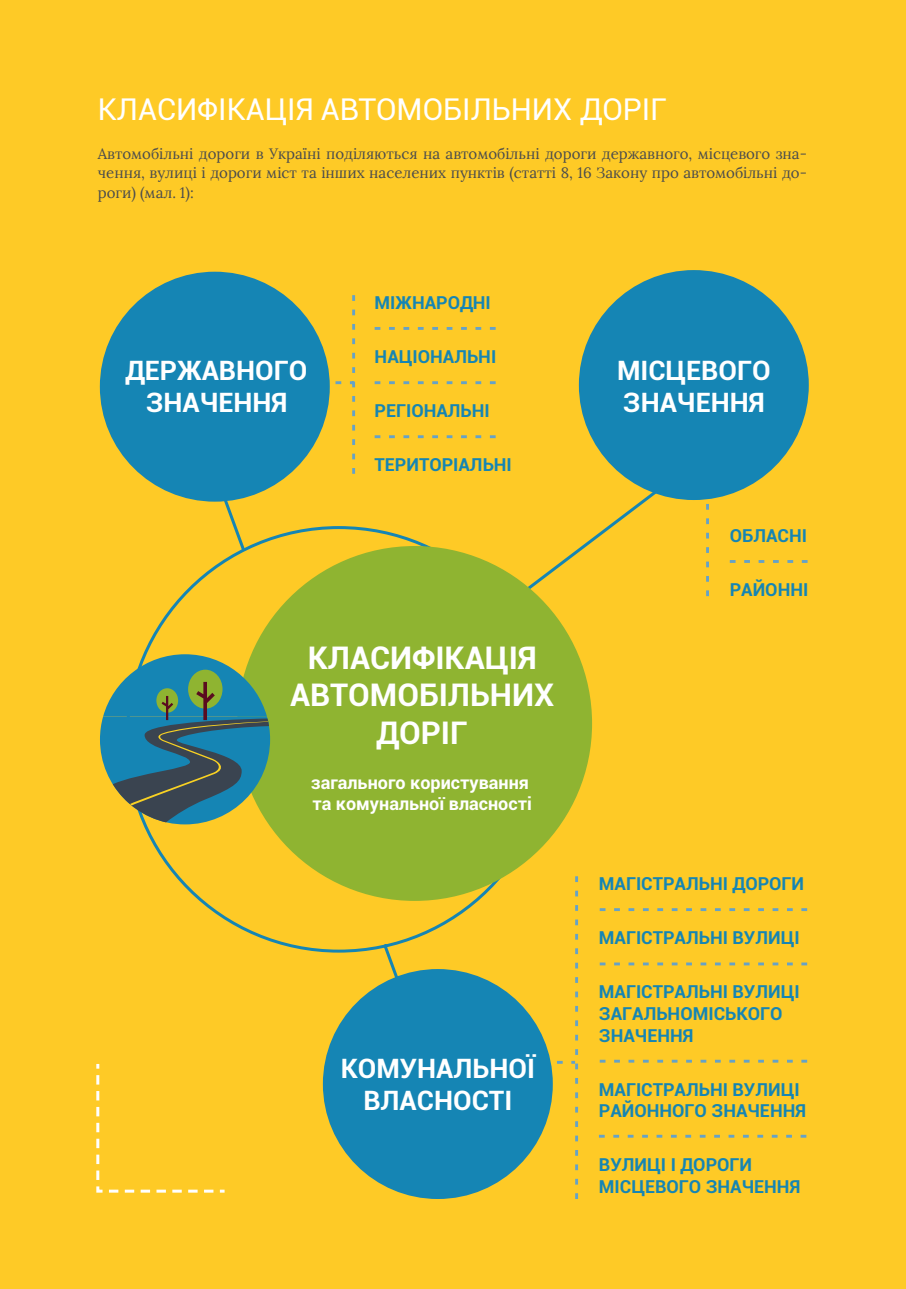
<style>
.page{position:relative;width:906px;height:1289px;background:#fff}
.page>*{position:absolute;margin:0;border:0;box-sizing:border-box;transform-origin:0 0}
.t1{font:700 31.5px/37.8px "Roboto";color:#fff;text-align:center}
.Подзаголовок{font:30px "Roboto";color:#fff}
.t2{font:700 27px/32.4px "Roboto";color:#fff;text-align:center}
.t3{font:700 18px/21.6px "Roboto";color:#1585b4}
.t4{font:700 18px/21.6px "Roboto";color:#fff}
.Текст_основной{font:15px/19.5px "Lora";color:#4b4c4d;text-align:justify}
</style>
<div class="page">
<div style="left:0;top:0;width:906px;height:1288px;background:#feca26"></div>
<svg style="left:143px;top:526px;width:410px;height:563px"></svg>
<svg style="left:215px;top:497px;width:32px;height:56px"></svg>
<svg style="left:599px;top:1134px;width:208px;height:3px"></svg>
<svg style="left:600px;top:1059px;width:208px;height:3px"></svg>
<svg style="left:600px;top:962px;width:208px;height:3px"></svg>
<svg style="left:600px;top:908px;width:208px;height:3px"></svg>
<svg style="left:375px;top:435px;width:107px;height:3px"></svg>
<svg style="left:375px;top:381px;width:121px;height:3px"></svg>
<svg style="left:375px;top:327px;width:121px;height:3px"></svg>
<svg style="left:484px;top:418px;width:267px;height:203px"></svg>
<svg style="left:730px;top:560px;width:78px;height:3px"></svg>
<svg style="left:706px;top:499px;width:3px;height:98px"></svg>
<svg style="left:321px;top:295px;width:34px;height:179px"></svg>
<div style="left:100px;top:272px;width:230px;height:229px;background:#1585b4;border-radius:50%"></div>
<div style="left:579px;top:270px;width:230px;height:230px;background:#1585b4;border-radius:50%"></div>
<svg style="left:542px;top:876px;width:36px;height:322px"></svg>
<div style="left:323px;top:969px;width:230px;height:229px;background:#1585b4;border-radius:50%"></div>
<div style="left:237px;top:546px;width:355px;height:354px;background:#8fb431;border-radius:50%"></div>
<svg style="left:100px;top:654px;width:170px;height:170px"></svg>
<svg style="left:96px;top:1060px;width:132px;height:133px"></svg>
<p class="Подзаголовок" style="left:98px;top:89px;width:570px">КЛАСИФІКАЦІЯ АВТОМОБІЛЬНИХ ДОРІГ</p>
<p class="Текст_основной" style="left:98px;top:144px;width:710px">Автомобільні дороги в Україні поділяються на автомобільні дороги державного, місцевого зна&shy;чення, вулиці і дороги міст та інших населених пунктів (статті 8, 16 Закону про автомобільні до&shy;роги) (мал. 1):</p>
<p class="t3" style="left:375px;top:291px;width:118px">МІЖНАРОДНІ</p>
<p class="t3" style="left:375px;top:345px;width:123px">НАЦІОНАЛЬНІ</p>
<p class="t3" style="left:375px;top:399px;width:117px">РЕГІОНАЛЬНІ</p>
<p class="t2" style="left:126px;top:353px;width:183px">ДЕРЖАВНОГО<br>ЗНАЧЕННЯ</p>
<p class="t2" style="left:617px;top:353px;width:155px;text-align:left">МІСЦЕВОГО<br>ЗНАЧЕННЯ</p>
<p class="t3" style="left:375px;top:453px;width:139px">ТЕРИТОРІАЛЬНІ</p>
<p class="t1" style="left:290px;top:637px;width:266px">КЛАСИФІКАЦІЯ<br>АВТОМОБІЛЬНИХ<br>ДОРІГ</p>
<p class="t4" style="left:311px;top:770px;width:223px">загального користування та комунальної власності</p>
<p class="t2" style="left:341px;top:1050px;width:196px">КОМУНАЛЬНОЇ<br>ВЛАСНОСТІ</p>
<p class="t3" style="left:730px;top:524px;width:79px">ОБЛАСНІ</p>
<p class="t3" style="left:730px;top:578px;width:80px">РАЙОННІ</p>
<p class="t3" style="left:599px;top:872px;width:207px">МАГІСТРАЛЬНІ ДОРОГИ</p>
<p class="t3" style="left:599px;top:926px;width:202px">МАГІСТРАЛЬНІ ВУЛИЦІ</p>
<p class="t3" style="left:599px;top:980px;width:202px">МАГІСТРАЛЬНІ ВУЛИЦІ<br>ЗАГАЛЬНОМІСЬКОГО<br>ЗНАЧЕННЯ</p>
<p class="t3" style="left:599px;top:1077px;width:208px">МАГІСТРАЛЬНІ ВУЛИЦІ<br>РАЙОННОГО ЗНАЧЕННЯ</p>
<p class="t3" style="left:599px;top:1153px;width:203px">ВУЛИЦІ І ДОРОГИ<br>МІСЦЕВОГО ЗНАЧЕННЯ</p>
</div>
